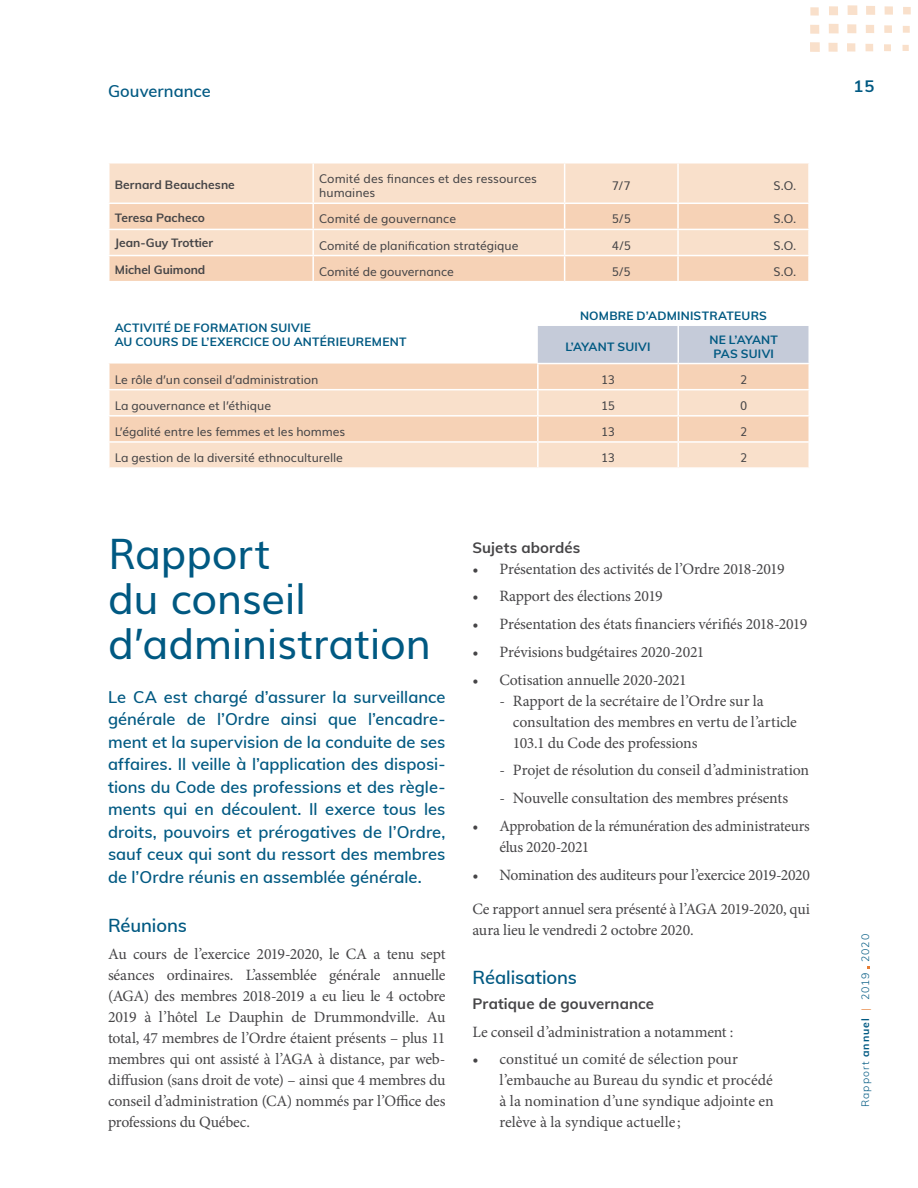
<style>
.page{position:relative;width:918px;height:1188px;background:#fff}
.page>*{position:absolute;margin:0;border:0;box-sizing:border-box;transform-origin:0 0}
.t1{font:42px/45px "Muli";letter-spacing:-.01em;color:#005982}
.t2{font:600 18.3px "Muli";letter-spacing:-.005em;color:#005982}
.t3{font:600 16.5px/22.5px "Muli";color:#005982;text-align:justify}
.t4{font:700 16.5px "Muli";color:#005982}
.t5{font:15.75px/21px "Minion Pro";letter-spacing:-.01em;color:#464547}
.t6{font:700 15px "Muli";letter-spacing:.01em;color:#464547}
.t7{font:12px/14.4px "Muli";letter-spacing:-.005em;color:#464547}
.t8{font:700 12px/13.5px "Muli";letter-spacing:.02em;color:#005982}
.t9{font:700 12px "Muli";letter-spacing:.005em;color:#464547}
.t10{font:300 10.5px "Muli";letter-spacing:.09em;color:#005982}
.s1{font-weight:700}
.s2{color:#e67d34}
</style>
<div class="page">
<div style="left:810px;top:7px;width:9px;height:9px;background:#f9e0cb"></div>
<div style="left:810px;top:25px;width:9px;height:9px;background:#f9e0cb"></div>
<div style="left:810px;top:42px;width:10px;height:10px;background:#f9e0cb"></div>
<div style="left:829px;top:43px;width:9px;height:9px;background:#f9e0cb"></div>
<div style="left:847px;top:43px;width:8px;height:9px;background:#f9e0cb"></div>
<div style="left:866px;top:44px;width:7px;height:7px;background:#f9e0cb"></div>
<div style="left:884px;top:44px;width:7px;height:7px;background:#f9e0cb"></div>
<svg style="left:903px;top:45px;width:6px;height:6px"></svg>
<div style="left:829px;top:6px;width:9px;height:9px;background:#f9e0cb"></div>
<div style="left:829px;top:24px;width:10px;height:9px;background:#f9e0cb"></div>
<div style="left:847px;top:24px;width:9px;height:9px;background:#f9e0cb"></div>
<div style="left:866px;top:25px;width:8px;height:8px;background:#f9e0cb"></div>
<div style="left:884px;top:25px;width:8px;height:8px;background:#f9e0cb"></div>
<div style="left:903px;top:26px;width:7px;height:7px;background:#f9e0cb"></div>
<div style="left:848px;top:5px;width:9px;height:10px;background:#f9e0cb"></div>
<div style="left:866px;top:6px;width:9px;height:9px;background:#f9e0cb"></div>
<div style="left:885px;top:6px;width:8px;height:9px;background:#f9e0cb"></div>
<div style="left:903px;top:7px;width:8px;height:7px;background:#f9e0cb"></div>
<div style="left:110px;top:164px;width:698px;height:39px;background:#f9e0cb"></div>
<svg style="left:110px;top:204px;width:698px;height:77px;background:#f7d7bd"></svg>
<hr style="left:312px;top:163px;width:2px;height:40px;background:#fff">
<hr style="left:564px;top:163px;width:1px;height:40px;background:#fff">
<hr style="left:677px;top:163px;width:2px;height:40px;background:#fff">
<hr style="left:312px;top:204px;width:2px;height:25px;background:#fff">
<hr style="left:677px;top:204px;width:2px;height:25px;background:#fff">
<hr style="left:108px;top:229px;width:205px;height:1px;background:#fff">
<hr style="left:313px;top:229px;width:252px;height:1px;background:#fff">
<hr style="left:312px;top:230px;width:2px;height:25px;background:#fff">
<hr style="left:565px;top:229px;width:113px;height:1px;background:#fff">
<hr style="left:678px;top:229px;width:132px;height:1px;background:#fff">
<hr style="left:677px;top:230px;width:2px;height:25px;background:#fff">
<hr style="left:108px;top:255px;width:205px;height:1px;background:#fff">
<hr style="left:313px;top:255px;width:252px;height:1px;background:#fff">
<hr style="left:312px;top:256px;width:2px;height:25px;background:#fff">
<hr style="left:565px;top:255px;width:113px;height:1px;background:#fff">
<svg style="left:564px;top:204px;width:1px;height:77px"></svg>
<hr style="left:678px;top:255px;width:132px;height:1px;background:#fff">
<hr style="left:677px;top:256px;width:2px;height:25px;background:#fff">
<div style="left:538px;top:326px;width:270px;height:37px;background:#c5cbd9"></div>
<div style="left:110px;top:364px;width:698px;height:25px;background:#f6d2b6"></div>
<svg style="left:110px;top:390px;width:698px;height:77px;background:#f8dbc4"></svg>
<hr style="left:537px;top:364px;width:2px;height:25px;background:#fff">
<hr style="left:677px;top:364px;width:2px;height:25px;background:#fff">
<hr style="left:537px;top:390px;width:2px;height:25px;background:#fff">
<hr style="left:677px;top:390px;width:2px;height:25px;background:#fff">
<hr style="left:108px;top:415px;width:430px;height:2px;background:#fff">
<hr style="left:538px;top:415px;width:140px;height:2px;background:#fff">
<hr style="left:537px;top:417px;width:2px;height:24px;background:#fff">
<hr style="left:678px;top:415px;width:132px;height:2px;background:#fff">
<hr style="left:677px;top:417px;width:2px;height:24px;background:#fff">
<hr style="left:108px;top:441px;width:430px;height:2px;background:#fff">
<hr style="left:538px;top:441px;width:140px;height:2px;background:#fff">
<hr style="left:537px;top:443px;width:2px;height:24px;background:#fff">
<hr style="left:678px;top:441px;width:132px;height:2px;background:#fff">
<hr style="left:677px;top:443px;width:2px;height:24px;background:#fff">
<hr style="left:677px;top:326px;width:2px;height:37px;background:#fff">
<p class="t3" style="left:108px;top:79px;width:104px">Gouvernance</p>
<p class="t9" style="left:115px;top:176px;width:122px">Bernard Beauchesne</p>
<p class="t7" style="left:319px;top:170px;width:219px">Comité des finances et des ressources humaines</p>
<p class="t7" style="left:612px;top:178px;width:20px">7/7</p>
<p class="t7" style="left:773px;top:178px;width:24px">S.O.</p>
<p class="t9" style="left:115px;top:209px;width:92px">Teresa Pacheco</p>
<p class="t7" style="left:319px;top:211px;width:139px">Comité de gouvernance</p>
<p class="t7" style="left:612px;top:211px;width:21px">5/5</p>
<p class="t7" style="left:773px;top:211px;width:24px">S.O.</p>
<p class="t9" style="left:115px;top:234px;width:100px">Jean-Guy Trottier</p>
<p class="t7" style="left:319px;top:237px;width:201px">Comité de planification stratégique</p>
<p class="t7" style="left:612px;top:237px;width:21px">4/5</p>
<p class="t7" style="left:773px;top:237px;width:24px">S.O.</p>
<p class="t9" style="left:115px;top:261px;width:92px">Michel Guimond</p>
<p class="t7" style="left:319px;top:263px;width:136px">Comité de gouvernance</p>
<p class="t7" style="left:612px;top:263px;width:21px">5/5</p>
<p class="t7" style="left:773px;top:263px;width:24px">S.O.</p>
<p class="t8" style="left:115px;top:320px;width:293px">ACTIVITÉ DE FORMATION SUIVIE<br>AU COURS DE L’EXERCICE OU ANTÉRIEUREMENT</p>
<p class="t8" style="left:580px;top:308px;width:188px">NOMBRE D’ADMINISTRATEURS</p>
<p class="t8" style="left:565px;top:339px;width:87px">L’AYANT SUIVI</p>
<p class="t8" style="left:709px;top:332px;width:70px;text-align:center">NE L’AYANT<br>PAS SUIVI</p>
<p class="t7" style="left:115px;top:371px;width:205px">Le rôle d’un conseil d’administration</p>
<p class="t7" style="left:601px;top:371px;width:15px">13</p>
<p class="t7" style="left:740px;top:371px;width:9px">2</p>
<p class="t7" style="left:115px;top:397px;width:158px">La gouvernance et l’éthique</p>
<p class="t7" style="left:601px;top:397px;width:15px">15</p>
<p class="t7" style="left:740px;top:397px;width:9px">0</p>
<p class="t7" style="left:115px;top:423px;width:232px">L’égalité entre les femmes et les hommes</p>
<p class="t7" style="left:601px;top:423px;width:15px">13</p>
<p class="t7" style="left:740px;top:423px;width:9px">2</p>
<p class="t7" style="left:115px;top:450px;width:230px">La gestion de la diversité ethnoculturelle</p>
<p class="t7" style="left:601px;top:450px;width:15px">13</p>
<p class="t7" style="left:740px;top:450px;width:9px">2</p>
<h1 class="t1" style="left:108px;top:528px;width:325px">Rapport<br>du conseil d’administration</h1>
<p class="t3" style="left:108px;top:685px;width:339px">Le CA est chargé d’assurer la surveillance générale de l’Ordre ainsi que l’encadre&shy;ment et la supervision de la conduite de ses affaires. Il veille à l’application des disposi&shy;tions du Code des professions et des règle&shy;ments qui en découlent. Il exerce tous les droits, pouvoirs et prérogatives de l’Ordre, sauf ceux qui sont du ressort des membres de l’Ordre réunis en assemblée générale.</p>
<p class="t2" style="left:108px;top:912px;width:80px">Réunions</p>
<p class="t5" style="left:108px;top:944px;width:339px;text-align:justify">Au cours de l’exercice 2019-2020, le CA a tenu sept séances ordinaires. L’assemblée générale annuelle (AGA) des membres 2018-2019 a eu lieu le 4 octobre 2019 à l’hôtel Le Dauphin de Drummondville. Au total, 47 membres de l’Ordre étaient présents – plus 11 membres qui ont assisté à l’AGA à distance, par web&shy;diffusion (sans droit de vote) – ainsi que 4 membres du conseil d’administration (CA) nommés par l’Office des professions du Québec.</p>
<p class="t6" style="left:472px;top:536px;width:109px">Sujets abordés</p>
<p class="t5" style="left:472px;top:558px;width:314px">• Présentation des activités de l’Ordre 2018-2019</p>
<p class="t5" style="left:472px;top:586px;width:192px">• Rapport des élections 2019</p>
<p class="t5" style="left:472px;top:614px;width:336px">• Présentation des états financiers vérifiés 2018-2019</p>
<p class="t5" style="left:472px;top:641px;width:233px">• Prévisions budgétaires 2020-2021</p>
<p class="t5" style="left:472px;top:669px;width:216px">• Cotisation annuelle 2020-2021</p>
<p class="t5" style="left:513px;top:690px;width:286px;text-indent:-13px">- Rapport de la secrétaire de l’Ordre sur la consultation des membres en vertu de l’article<br>103.1 du Code des professions</p>
<p class="t5" style="left:499px;top:760px;width:311px">- Projet de résolution du conseil d’administration</p>
<p class="t5" style="left:499px;top:788px;width:290px">- Nouvelle consultation des membres présents</p>
<p class="t5" style="left:499px;top:815px;width:312px;text-indent:-27px">• Approbation de la rémunération des administrateurs élus 2020-2021</p>
<p class="t5" style="left:473px;top:857px;width:339px;line-height:34.5px">• Nomination des auditeurs pour l’exercice 2019-2020<br>Ce rapport annuel sera présenté à l’AGA 2019-2020, qui</p>
<p class="t5" style="left:473px;top:920px;width:223px">aura lieu le vendredi 2 octobre 2020.</p>
<p class="t2" style="left:472px;top:964px;width:106px">Réalisations</p>
<p class="t6" style="left:472px;top:993px;width:183px">Pratique de gouvernance</p>
<p class="t5" style="left:472px;top:1021px;width:262px">Le conseil d’administration a notamment :</p>
<p class="t5" style="left:499px;top:1049px;width:276px;text-indent:-27px">• constitué un comité de sélection pour l’embauche au Bureau du syndic et procédé à la nomination d’une syndique adjointe en relève à la syndique actuelle ;</p>
<p class="t4" style="left:853px;top:74px;width:23px">15</p>
<p class="t10" style="left:858px;top:1107px;width:175px;rotate:-90deg">Rapport <span class="s1">annuel</span> <span class="s2">|</span> 2019 2020</p>
</div>
